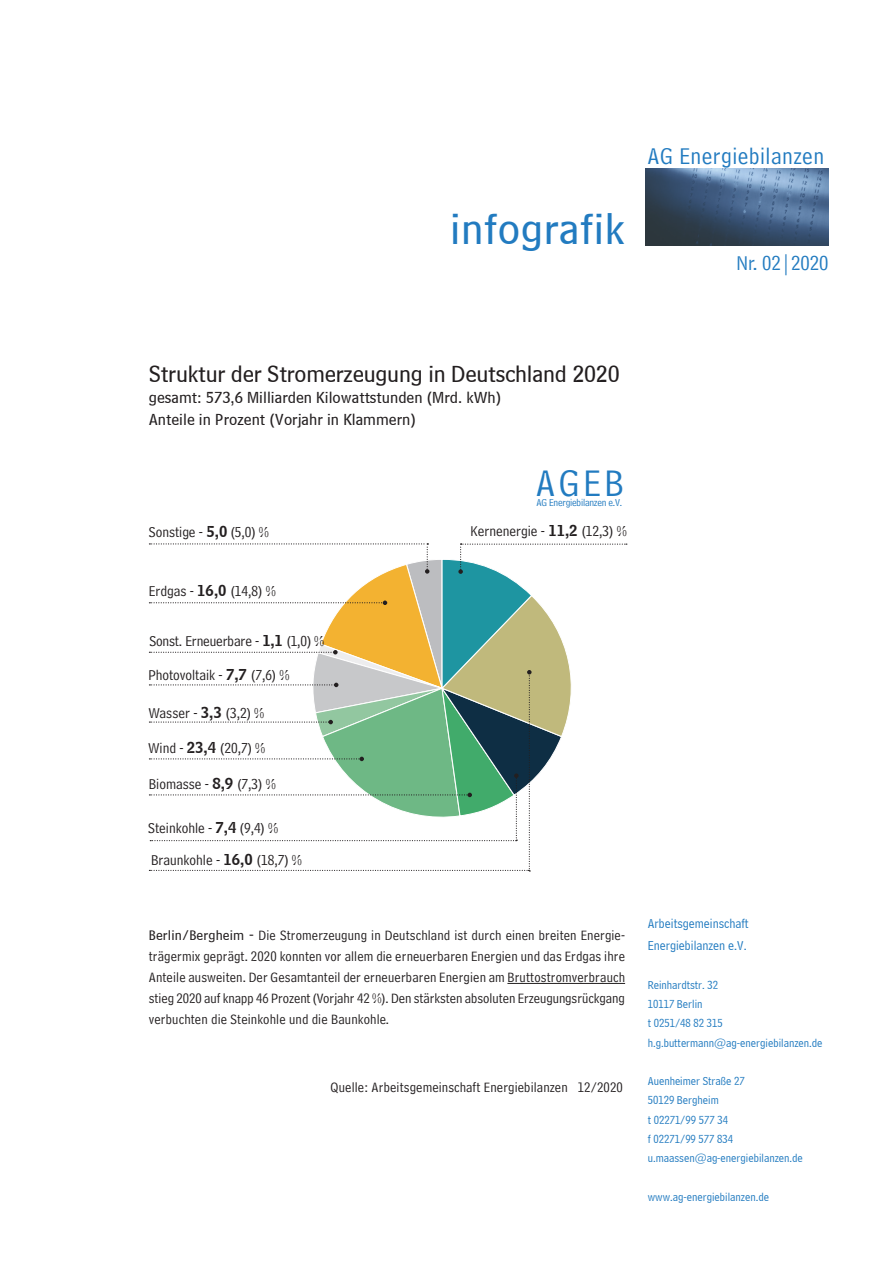
<style>
.page{position:relative;width:893px;height:1263px;background:#fff}
.page>*{position:absolute;margin:0;border:0;box-sizing:border-box;transform-origin:0 0}
.t1{font:45px "Bell Centennial BT Sub Caption";letter-spacing:.01em;color:#227bc0}
.t2{font:39px "Bell Centennial LT Address";color:#227bc0}
.t3{font:24px "Bell Centennial BT Sub Caption";letter-spacing:-.01em;color:#231f20}
.t4{font:24px "Bell Centennial LT Address";letter-spacing:.02em;color:#227bc0}
.t5{font:21px "Bell Centennial LT Address";color:#227bc0}
.t6{font:16.5px/21.6px "Bell Centennial BT Sub Caption";color:#231f20}
.t7{font:15px "Bell Centennial LT Address";color:#231f20}
.t8{font:14.25px/21px "Bell Centennial LT Address";letter-spacing:.01em;color:#231f20;text-align:justify}
.t9{font:13.5px/22.4px "Bell Centennial BT Address";color:#227bc0}
.t10{font:12px/19.2px "Bell Centennial BT Address";color:#227bc0}
.t11{font:10.5px "Bell Centennial LT Address";letter-spacing:-.02em;color:#227bc0}
.s1{font-family:"Bell Centennial BT Name And Number"}
.s2{font-family:"Bell Centennial BT Sub Caption"}
.s3{font-family:"Bell Centennial LT Address"}
</style>
<div class="page">
<img style="left:645px;top:168px;width:183px;height:78px">
<svg style="left:149px;top:543px;width:478px;height:328px"></svg>
<hr style="left:507px;top:983px;width:118px;height:1px;background:#231f20">
<h1 class="t1" style="left:450px;top:202px;width:176px">infografik</h1>
<h3 class="t4" style="left:648px;top:142px;width:178px">AG Energiebilanzen</h3>
<h3 class="t5" style="left:737px;top:250px;width:93px">Nr. 02|2020</h3>
<h3 class="t3" style="left:149px;top:359px;width:472px">Struktur der Stromerzeugung in Deutschland 2020</h3>
<p class="t6" style="left:149px;top:387px;width:354px">gesamt: 573,6 Milliarden Kilowattstunden (Mrd. kWh)<br>Anteile in Prozent (Vorjahr in Klammern)</p>
<p class="t7" style="left:149px;top:523px;width:122px">Sonstige - <span class="s1">5,0</span> (5,0) %</p>
<p class="t7" style="left:149px;top:583px;width:128px">Erdgas - <span class="s1">16,0</span> (14,8) %</p>
<p class="t7" style="left:149px;top:632px;width:176px">Sonst. Erneuerbare - <span class="s1">1,1</span> (1,0) %</p>
<p class="t7" style="left:148px;top:666px;width:143px">Photovoltaik - <span class="s1">7,7</span> (7,6) %</p>
<p class="t7" style="left:149px;top:704px;width:117px">Wasser - <span class="s1">3,3</span> (3,2) %</p>
<p class="t7" style="left:148px;top:739px;width:119px">Wind - <span class="s1">23,4</span> (20,7) %</p>
<p class="t7" style="left:149px;top:776px;width:128px">Biomasse - <span class="s1">8,9</span> (7,3) %</p>
<p class="t7" style="left:148px;top:819px;width:132px">Steinkohle - <span class="s1">7,4</span> (9,4) %</p>
<p class="t7" style="left:151px;top:851px;width:152px">Braunkohle - <span class="s1">16,0</span> (18,7) %</p>
<h2 class="t2" style="left:536px;top:461px;width:89px">AGEB</h2>
<p class="t11" style="left:536px;top:497px;width:87px">AG Energiebilanzen e.V.</p>
<p class="t7" style="left:470px;top:522px;width:158px">Kernenergie - <span class="s1">11,2</span> (12,3) %</p>
<p class="t8" style="left:149px;top:925px;width:478px"><span class="s2">Berlin/Bergheim -</span> Die Stromerzeugung in Deutschland ist durch einen breiten Energie&shy;trägermix geprägt. 2020 konnten vor allem die erneuerbaren Energien und das Erdgas ihre Anteile ausweiten. Der Gesamtanteil der erneuerbaren Energien am Bruttostromverbrauch stieg 2020 auf knapp 46 Prozent (Vorjahr 42 %). Den stärksten absoluten Erzeugungsrückgang verbuchten die Steinkohle und die Baunkohle.</p>
<p class="t8" style="left:331px;top:1076px;width:294px">Quelle: Arbeitsgemeinschaft Energiebilanzen 12/2020</p>
<p class="t9" style="left:648px;top:912px;width:103px">Arbeitsgemeinschaft<br>Energiebilanzen e.V.</p>
<p class="t10" style="left:648px;top:975px;width:176px">Reinhardtstr. 32<br>10117 Berlin<br>t 0251/48 82 315 h.g.buttermann@ag-energiebilanzen.de</p>
<p class="t10" style="left:648px;top:1071px;width:157px">Auenheimer Stra<span class="s3">ß</span>e 27<br>50129 Bergheim<br>t 02271/99 577 34<br>f 02271/99 577 834 u.maassen@ag-energiebilanzen.de</p>
<p class="t10" style="left:648px;top:1187px;width:123px">www.ag-energiebilanzen.de</p>
</div>
